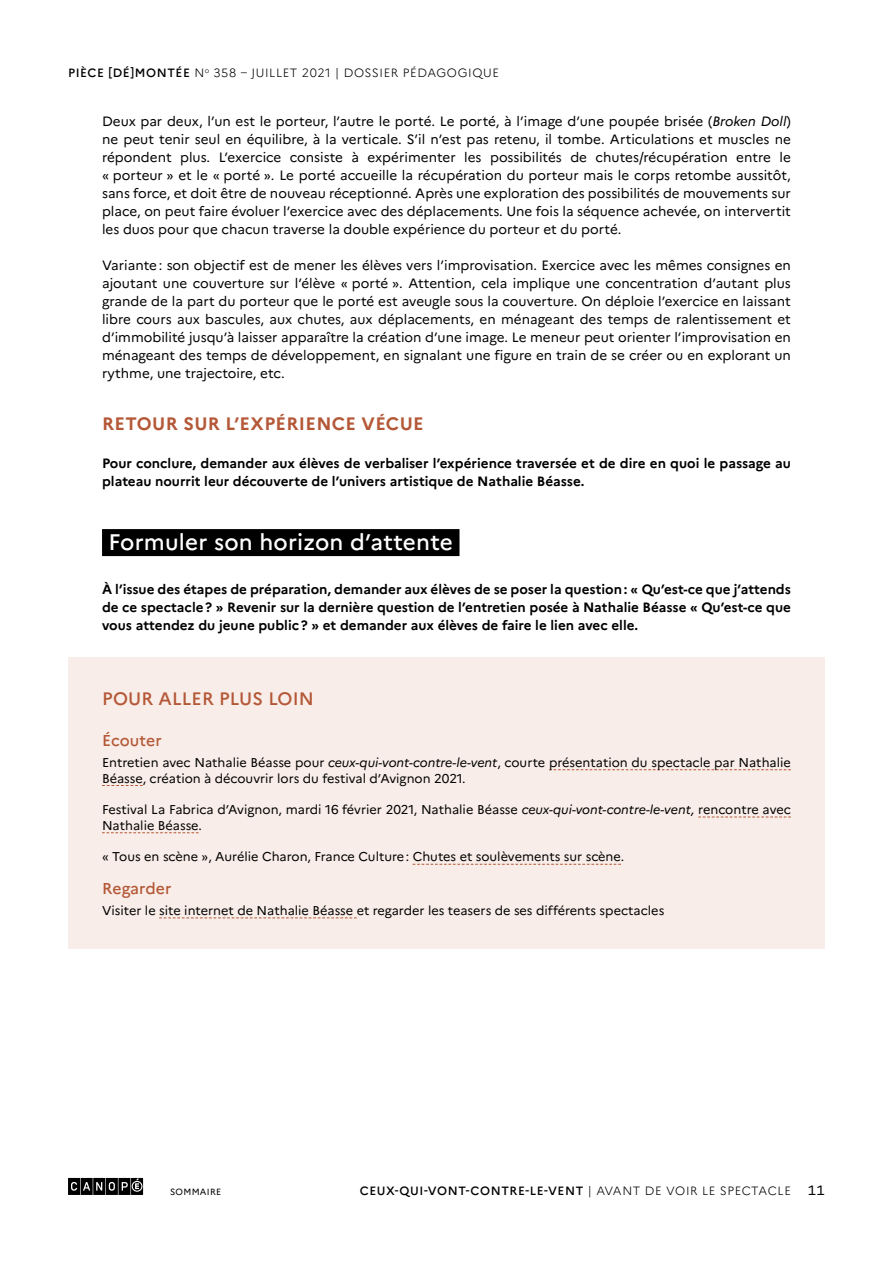
<style>
.page{position:relative;width:893px;height:1263px;background:#fff}
.page>*{position:absolute;margin:0;border:0;box-sizing:border-box;transform-origin:0 0}
.Titre1{font:500 22.5px "Marianne";letter-spacing:.01em;color:#fff}
.Titre2{font:700 18px "Marianne";letter-spacing:.02em;color:#b45837}
.Encadre_Titre{font:500 18px "Marianne";color:#b45837}
.Encadre_SousTitre{font:500 15.75px "Marianne";letter-spacing:.01em;color:#b45837}
.Texte_courant{font:13.5px/18px "Marianne";color:#000;text-align:justify}
.Texte_courant-2{font:700 13.5px/18px "Marianne";color:#000}
.Encadre_Texte{font:12.75px/15.8px "Marianne";color:#000}
.t1{font:300 12px "Marianne";letter-spacing:.05em;color:#000}
.t2{font:500 12px "Marianne";letter-spacing:.05em;color:#000}
.t3{font:9px "Marianne";letter-spacing:.03em;color:#000}
.s1{font-weight:500}
.s2{font-style:italic}
.s3{font-weight:300}
</style>
<div class="page">
<svg style="left:68px;top:1178px;width:75px;height:17px"></svg>
<div style="left:102px;top:529px;width:357px;height:27px;background:#000"></div>
<div style="left:68px;top:657px;width:757px;height:292px;background:#f8ede8"></div>
<svg style="left:549px;top:769px;width:242px;height:1px"></svg>
<svg style="left:102px;top:785px;width:41px;height:1px"></svg>
<svg style="left:698px;top:816px;width:93px;height:1px"></svg>
<svg style="left:102px;top:832px;width:97px;height:1px"></svg>
<svg style="left:413px;top:864px;width:208px;height:1px"></svg>
<svg style="left:159px;top:917px;width:198px;height:1px"></svg>
<p class="t1" style="left:68px;top:65px;width:432px"><span class="s1">PIÈCE [DÉ]MONTÉE</span> N<sup>O</sup> 358 – JUILLET 2021 | DOSSIER PÉDAGOGIQUE</p>
<p class="Texte_courant" style="left:102px;top:112px;width:690px">Deux par deux, l’un est le porteur, l’autre le porté. Le porté, à l’image d’une poupée brisée (<span class="s2">Broken Doll</span>) ne peut tenir seul en équilibre, à la verticale. S’il n’est pas retenu, il tombe. Articulations et muscles ne répondent plus. L’exercice consiste à expérimenter les possibilités de chutes/récupération entre le « porteur » et le « porté ». Le porté accueille la récupération du porteur mais le corps retombe aussitôt, sans force, et doit être de nouveau réceptionné. Après une exploration des possibilités de mouvements sur place, on peut faire évoluer l’exercice avec des déplacements. Une fois la séquence achevée, on intervertit les duos pour que chacun traverse la double expérience du porteur et du porté.</p>
<p class="Texte_courant" style="left:102px;top:256px;width:690px">Variante: son objectif est de mener les élèves vers l’improvisation. Exercice avec les mêmes consignes en ajoutant une couverture sur l’élève « porté ». Attention, cela implique une concentration d’autant plus grande de la part du porteur que le porté est aveugle sous la couverture. On déploie l’exercice en laissant libre cours aux bascules, aux chutes, aux déplacements, en ménageant des temps de ralentissement et d’immobilité jusqu’à laisser apparaître la création d’une image. Le meneur peut orienter l’improvisation en ménageant des temps de développement, en signalant une figure en train de se créer ou en explorant un rythme, une trajectoire, etc.</p>
<p class="Titre2" style="left:102px;top:412px;width:323px">RETOUR SUR L’EXPÉRIENCE VÉCUE</p>
<p class="Texte_courant-2" style="left:102px;top:454px;width:690px">Pour conclure, demander aux élèves de verbaliser l’expérience traversée et de dire en quoi le passage au plateau nourrit leur découverte de l’univers artistique de Nathalie Béasse.</p>
<p class="Titre1" style="left:108px;top:528px;width:346px">Formuler son horizon d’attente</p>
<p class="Texte_courant-2" style="left:102px;top:580px;width:690px;text-align:justify">À l’issue des étapes de préparation, demander aux élèves de se poser la question: « Qu’est-ce que j’attends de ce spectacle? » Revenir sur la dernière question de l’entretien posée à Nathalie Béasse « Qu’est-ce que vous attendez du jeune public? » et demander aux élèves de faire le lien avec elle.</p>
<p class="Encadre_Titre" style="left:102px;top:687px;width:26px">POUR</p>
<p class="Encadre_Titre" style="left:159px;top:687px;width:25px">ALLER</p>
<p class="Encadre_Titre" style="left:219px;top:687px;width:61px">PLUS LOIN</p>
<p class="Encadre_SousTitre" style="left:102px;top:731px;width:61px">Écouter</p>
<p class="Encadre_Texte" style="left:102px;top:754px;width:690px">Entretien avec Nathalie Béasse pour <span class="s2">ceux-qui-vont-contre-le-vent</span>, courte présentation du spectacle par Nathalie<br>Béasse, création à découvrir lors du festival d’Avignon 2021.</p>
<p class="Encadre_Texte" style="left:102px;top:801px;width:690px">Festival La Fabrica d’Avignon, mardi 16 février 2021, Nathalie Béasse <span class="s2">ceux-qui-vont-contre-le-vent,</span> rencontre avec<br>Nathalie Béasse.</p>
<p class="Encadre_Texte" style="left:102px;top:849px;width:524px">« Tous en scène », Aurélie Charon, France Culture: Chutes et soulèvements sur scène.</p>
<p class="Encadre_SousTitre" style="left:102px;top:879px;width:71px">Regarder</p>
<p class="Encadre_Texte" style="left:102px;top:902px;width:564px">Visiter le site internet de Nathalie Béasse et regarder les teasers de ses différents spectacles</p>
<p class="t3" style="left:170px;top:1186px;width:52px">SOMMAIRE</p>
<p class="t2" style="left:360px;top:1183px;width:255px">ceux-qui-vont-contre-le-vent <span class="s3">| AVANT</span></p>
<p class="t1" style="left:645px;top:1183px;width:84px">DE VOIRLESPECTACLE</p>
<p class="Texte_courant" style="left:808px;top:1181px;width:18px">11</p>
</div>
